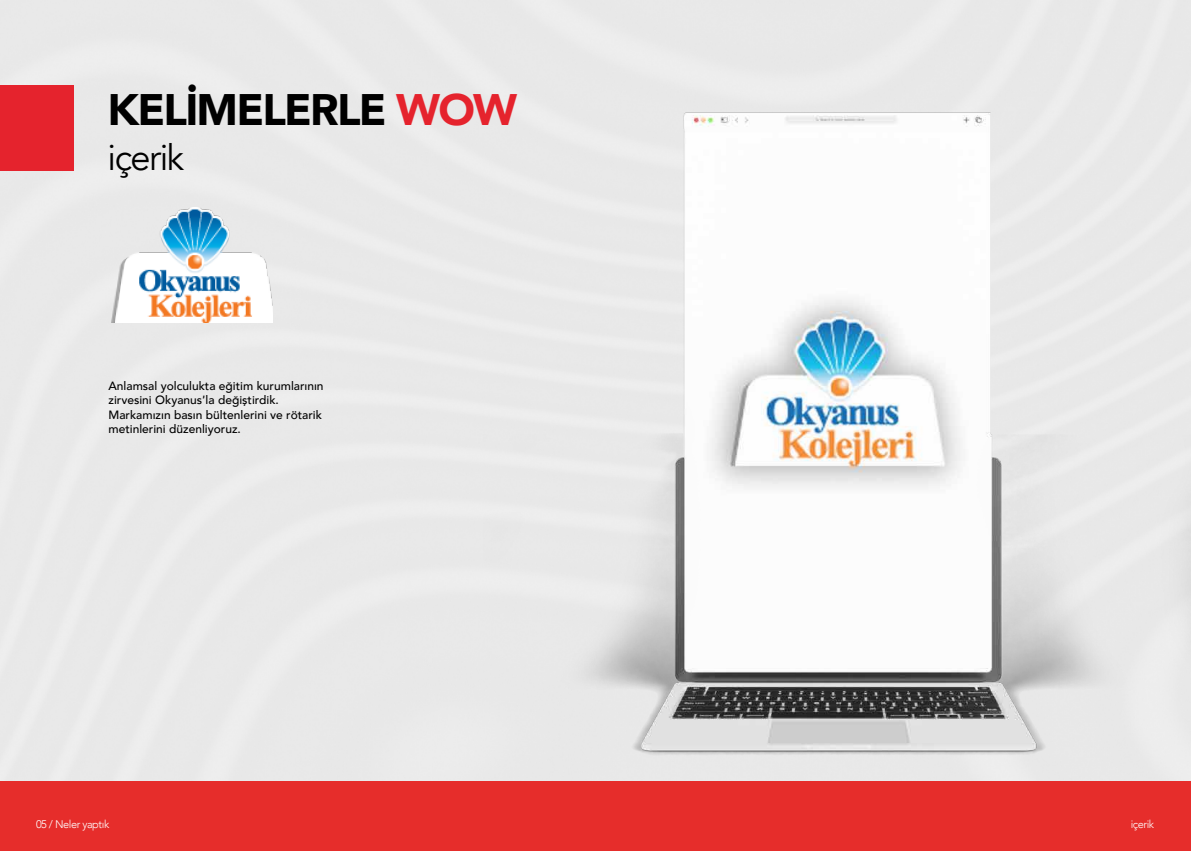
<style>
.page{position:relative;width:1191px;height:851px;background:#fff}
.page>*{position:absolute;margin:0;border:0;box-sizing:border-box;transform-origin:0 0}
.t1{font:900 44px "Avenir";letter-spacing:-.04em;color:#000}
.t2{font:36px "Avenir";letter-spacing:-.04em;color:#000}
.t3{font:500 12px/14.4px "Avenir LT";color:#000}
.t4{font:300 11px "Avenir";letter-spacing:-.04em;color:#fff}
.s1{color:#e5232d}
</style>
<div class="page">
<img style="left:0;top:0;width:1191px;height:781px">
<div style="left:0;top:781px;width:1191px;height:69px;background:#e62d2b"></div>
<div style="left:0;top:85px;width:74px;height:85px;background:#e5232d"></div>
<img style="left:111px;top:208px;width:161px;height:114px">
<h1 class="t1" style="left:107px;top:71px;width:411px">KELİMELERLE <span class="s1">WOW</span></h1>
<h2 class="t2" style="left:107px;top:136px;width:78px">içerik</h2>
<p class="t3" style="left:108px;top:379px;width:217px">Anlamsal yolculukta eğitim kurumlarının zirvesini Okyanus’la değiştirdik.<br>Markamızın basın bültenlerini ve rötarik metinlerini düzenliyoruz.</p>
<p class="t4" style="left:36px;top:817px;width:75px">05 / Neler yaptık</p>
<p class="t4" style="left:1130px;top:817px;width:25px">içerik</p>
</div>
